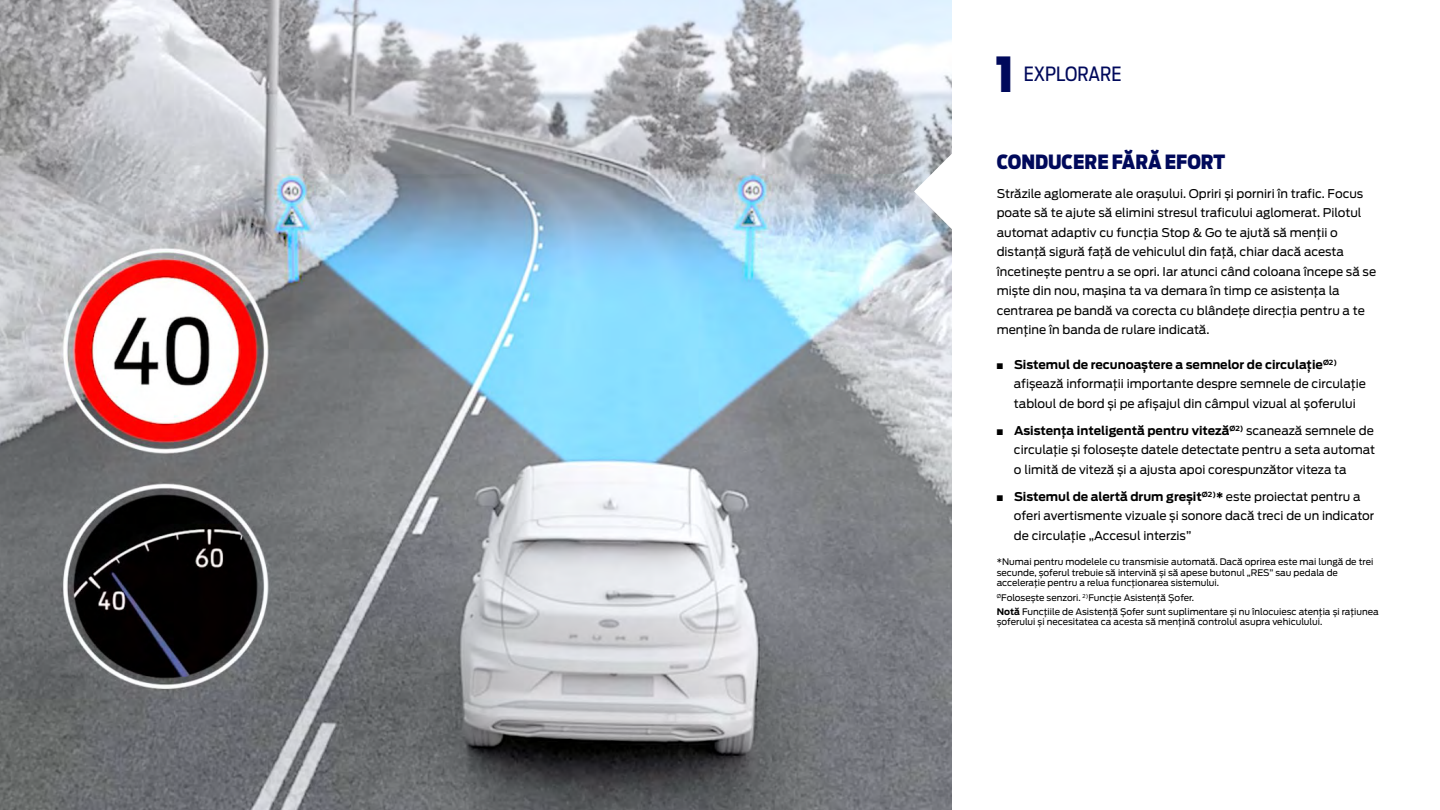
<style>
.page{position:relative;width:1440px;height:810px;background:#fff}
.page>*{position:absolute;margin:0;border:0;box-sizing:border-box;transform-origin:0 0}
.t1{font:900 48px "Ford Antenna Cond";color:#00095b}
.t2{font:900 19.5px "Ford Antenna Cond";color:#00095b}
.t3{font:19.5px "Ford Antenna Cond";color:#00095b}
.t4{font:12px/19.5px "Ford Antenna";color:#000}
.t5{font:9px/10.5px "Ford Antenna";color:#000}
.s1{font-weight:700}
</style>
<div class="page">
<img style="left:0;top:0;width:952px;height:810px">
<svg style="left:914px;top:154px;width:38px;height:75px"></svg>
<h1 class="t1" style="left:995px;top:30px;width:20px">1</h1>
<h2 class="t3" style="left:1024px;top:58px;width:99px">EXPLORARE</h2>
<h2 class="t2" style="left:997px;top:144px;width:230px">CONDUCERE FĂRĂ EFORT</h2>
<p class="t4" style="left:997px;top:182px;width:381px">Străzile aglomerate ale orașului. Opriri și porniri în trafic. Focus poate să te ajute să elimini stresul traficului aglomerat. Pilotul automat adaptiv cu funcția Stop &amp; Go te ajută să menții o distanță sigură față de vehiculul din față, chiar dacă acesta încetinește pentru a se opri. Iar atunci când coloana începe să se miște din nou, mașina ta va demara în timp ce asistența la centrarea pe bandă va corecta cu blândețe direcția pentru a te menține în banda de rulare indicată.</p>
<p class="t4" style="left:1014px;top:353px;width:353px;text-indent:-17px">■ <span class="s1">Sistemul de recunoaștere a semnelor de circulație</span><sup>Ø2) </sup>afișează informații importante despre semnele de circulație tabloul de bord și pe afișajul din câmpul vizual al șoferului</p>
<p class="t4" style="left:1014px;top:419px;width:363px;text-align:justify;text-indent:-17px">■ <span class="s1">Asistența inteligentă pentru viteză</span><sup>Ø2)</sup> scanează semnele de circulație și folosește datele detectate pentru a seta automat o limită de viteză și a ajusta apoi corespunzător viteza ta</p>
<p class="t4" style="left:1014px;top:485px;width:362px;text-indent:-17px">■ <span class="s1">Sistemul de alertă drum greșit</span><sup>Ø2)</sup><span class="s1">*</span> este proiectat pentru a oferi avertismente vizuale și sonore dacă treci de un indicator de circulație „Accesul interzis”</p>
<p class="t5" style="left:997px;top:556px;width:378px">*Numai pentru modelele cu transmisie automată. Dacă oprirea este mai lungă de trei secunde, șoferul trebuie să intervină și să apese butonul „RES” sau pedala de accelerație pentru a relua funcționarea sistemului.</p>
<p class="t5" style="left:997px;top:589px;width:383px;line-height:14.2px"><sup>Ø</sup>Folosește senzori. <sup>2)</sup>Funcție Asistență Șofer.<br><span class="s1">Notă</span> Funcțiile de Asistență Șofer sunt suplimentare și nu înlocuiesc atenția și rațiunea</p>
<p class="t5" style="left:997px;top:616px;width:327px">șoferului și necesitatea ca acesta să mențină controlul asupra vehiculului.</p>
</div>
